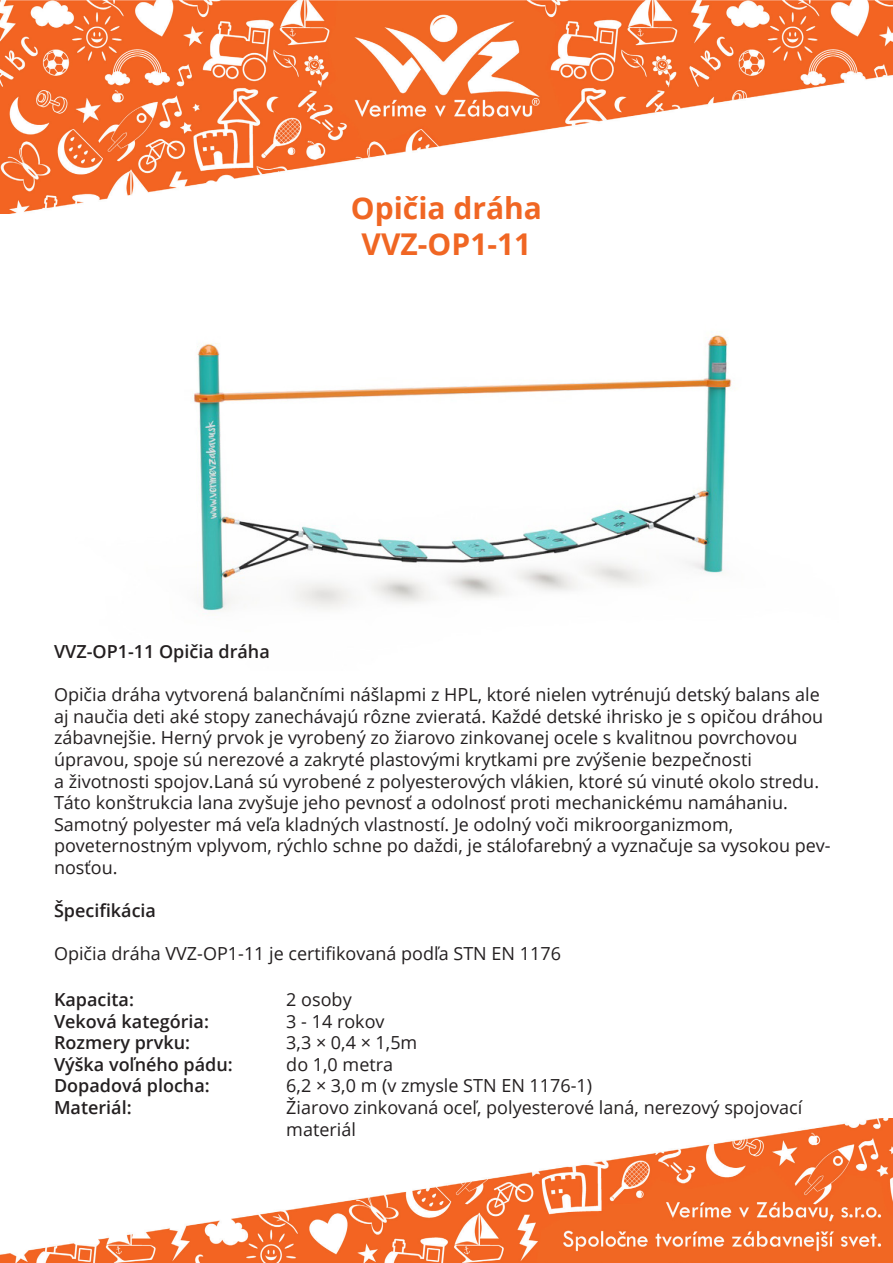
<style>
.page{position:relative;width:893px;height:1263px;background:#fff}
.page>*{position:absolute;margin:0;border:0;box-sizing:border-box;transform-origin:0 0}
.Veľký_Nádpis_-_Oranžová_-_20pt{font:700 30px "Open Sans";color:#f06623}
.Text_čierna_12pt{font:18px/21.6px "Open Sans";color:#231f20}
.Malý_nádpis_-_čierna_12pt{font:600 18px "Open Sans";color:#231f20}
</style>
<div class="page">
<img style="left:0;top:0;width:893px;height:214px">
<img style="left:0;top:1118px;width:893px;height:145px">
<img style="left:193px;top:331px;width:539px;height:280px">
<p class="Veľký_Nádpis_-_Oranžová_-_20pt" style="left:351px;top:187px;width:193px">Opičia dráha</p>
<p class="Veľký_Nádpis_-_Oranžová_-_20pt" style="left:362px;top:223px;width:171px">VVZ-OP1-11</p>
<p class="Malý_nádpis_-_čierna_12pt" style="left:54px;top:639px;width:217px">VVZ-OP1-11 Opičia dráha</p>
<p class="Text_čierna_12pt" style="left:54px;top:683px;width:771px">Opičia dráha vytvorená balančními nášlapmi z HPL, ktoré nielen vytrénujú detský balans ale aj naučia deti aké stopy zanechávajú rôzne zvieratá. Každé detské ihrisko je s opičou dráhou zábavnejšie. Herný prvok je vyrobený zo žiarovo zinkovanej ocele s kvalitnou povrchovou úpravou, spoje sú nerezové a zakryté plastovými krytkami pre zvýšenie bezpečnosti</p>
<p class="Text_čierna_12pt" style="left:54px;top:770px;width:767px">a životnosti spojov.Laná sú vyrobené z polyesterových vlákien, ktoré sú vinuté okolo stredu.<br>Táto konštrukcia lana zvyšuje jeho pevnosť a odolnosť proti mechanickému namáhaniu.</p>
<p class="Text_čierna_12pt" style="left:54px;top:813px;width:681px">Samotný polyester má veľa kladných vlastností. Je odolný voči mikroorganizmom,</p>
<p class="Text_čierna_12pt" style="left:54px;top:835px;width:778px">poveternostným vplyvom, rýchlo schne po daždi, je stálofarebný a vyznačuje sa vysokou pev&shy;nosťou.</p>
<p class="Malý_nádpis_-_čierna_12pt" style="left:54px;top:898px;width:104px">Špecifikácia</p>
<p class="Text_čierna_12pt" style="left:54px;top:943px;width:508px">Opičia dráha VVZ-OP1-11 je certifikovaná podľa STN EN 1176</p>
<p class="Malý_nádpis_-_čierna_12pt" style="left:54px;top:987px;width:81px">Kapacita:</p>
<p class="Malý_nádpis_-_čierna_12pt" style="left:54px;top:1009px;width:156px">Veková kategória:</p>
<p class="Malý_nádpis_-_čierna_12pt" style="left:54px;top:1030px;width:138px">Rozmery prvku:</p>
<p class="Malý_nádpis_-_čierna_12pt" style="left:54px;top:1052px;width:180px">Výška voľného pádu:</p>
<p class="Malý_nádpis_-_čierna_12pt" style="left:54px;top:1073px;width:157px">Dopadová plocha:</p>
<p class="Malý_nádpis_-_čierna_12pt" style="left:54px;top:1095px;width:79px">Materiál:</p>
<p class="Text_čierna_12pt" style="left:286px;top:988px;width:67px">2 osoby</p>
<p class="Text_čierna_12pt" style="left:286px;top:1010px;width:100px">3 - 14 rokov</p>
<p class="Text_čierna_12pt" style="left:286px;top:1031px;width:133px">3,3 × 0,4 × 1,5m</p>
<p class="Text_čierna_12pt" style="left:286px;top:1053px;width:108px">do 1,0 metra</p>
<p class="Text_čierna_12pt" style="left:286px;top:1075px;width:307px">6,2 × 3,0 m (v zmysle STN EN 1176-1)</p>
<p class="Text_čierna_12pt" style="left:286px;top:1096px;width:518px">Žiarovo zinkovaná oceľ, polyesterové laná, nerezový spojovací materiál</p>
</div>
